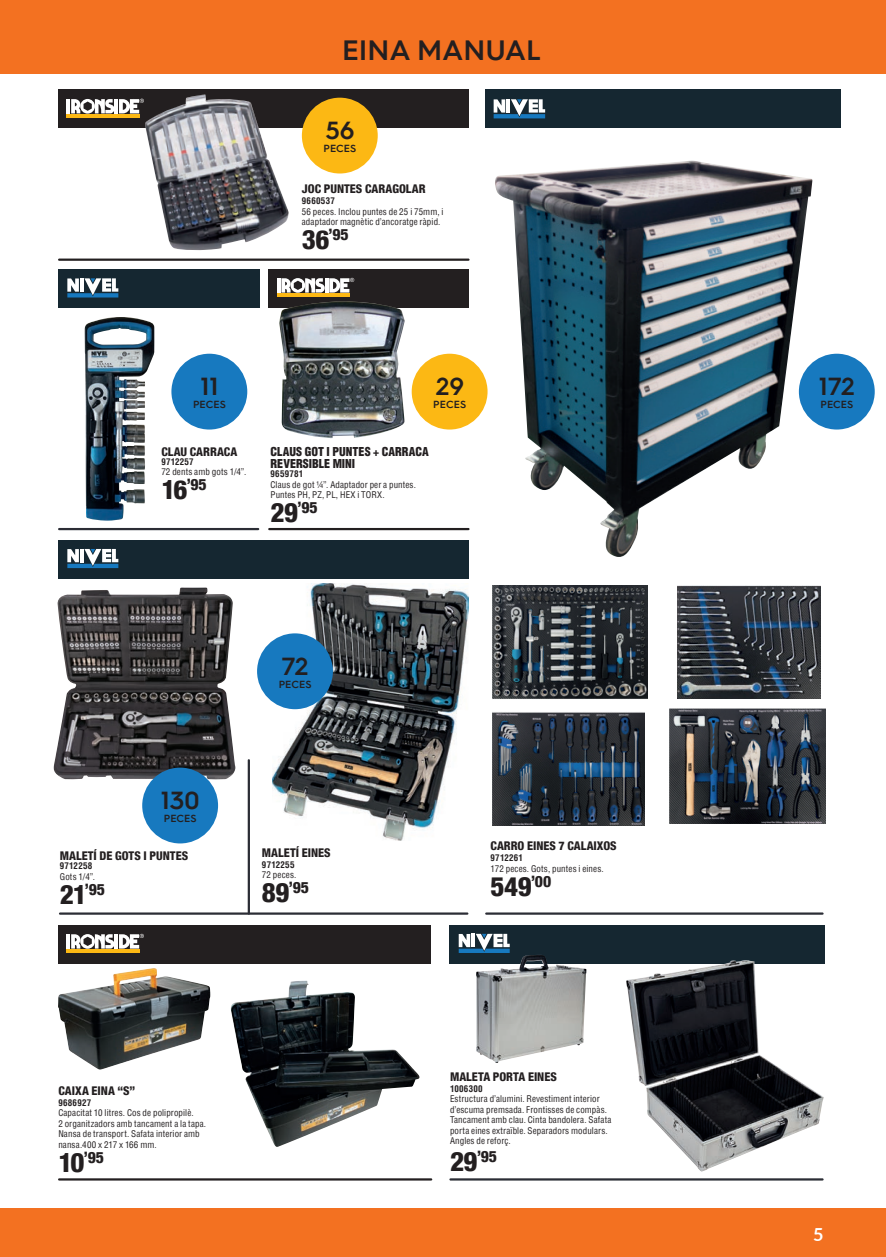
<style>
.page{position:relative;width:886px;height:1257px;background:#fff}
.page>*{position:absolute;margin:0;border:0;box-sizing:border-box;transform-origin:0 0}
.t1{font:600 28.5px "Hurme Geometric Sans 4";color:#231f20}
.t2{font:800 condensed 27px "Helvetica 87";color:#231f20}
.t3{font:600 25.2px "Hurme Geometric Sans 4";color:#231f20}
.t4{font:700 18px "Lato";color:#fff}
.t5{font:800 condensed 15.75px "Helvetica 87";letter-spacing:-.01em;color:#231f20}
.t6{font:800 condensed 12px "Helvetica 87";color:#231f20}
.t7{font:900 condensed 12px/12px "Helvetica";color:#231f20}
.t8{font:600 10.5px "Hurme Geometric Sans 4";color:#231f20}
.t9{font:condensed 9px/10.5px "Helvetica";letter-spacing:.01em;color:#231f20}
.t10{font:700 condensed 9px "Helvetica";letter-spacing:.025em;color:#231f20}
.s1{font-size:27px}
</style>
<div class="page">
<div style="left:0;top:1208px;width:886px;height:49px;background:#f37121"></div>
<div style="left:0;top:0;width:886px;height:73px;background:#f37121"></div>
<div style="left:58px;top:269px;width:201px;height:39px;background:#152731"></div>
<svg style="left:67px;top:278px;width:51px;height:19px"></svg>
<div style="left:58px;top:540px;width:410px;height:38px;background:#152731"></div>
<svg style="left:67px;top:549px;width:51px;height:19px"></svg>
<div style="left:449px;top:925px;width:376px;height:38px;background:#152731"></div>
<svg style="left:459px;top:934px;width:50px;height:19px"></svg>
<hr style="left:59px;top:528px;width:199px;height:2px;background:#2b2d35">
<hr style="left:450px;top:1178px;width:372px;height:2px;background:#2b2d35">
<hr style="left:486px;top:912px;width:336px;height:3px;background:#2b2d35">
<hr style="left:60px;top:912px;width:407px;height:3px;background:#2b2d35">
<hr style="left:248px;top:760px;width:2px;height:153px;background:#2b2d35">
<img style="left:85px;top:317px;width:60px;height:204px">
<img style="left:54px;top:587px;width:181px;height:192px">
<img style="left:272px;top:583px;width:196px;height:257px">
<div style="left:485px;top:90px;width:355px;height:38px;background:#152731"></div>
<svg style="left:493px;top:99px;width:52px;height:19px"></svg>
<img style="left:495px;top:161px;width:317px;height:396px">
<img style="left:492px;top:585px;width:155px;height:114px">
<img style="left:678px;top:585px;width:142px;height:113px">
<img style="left:492px;top:712px;width:152px;height:113px">
<img style="left:669px;top:709px;width:156px;height:115px">
<div style="left:142px;top:767px;width:76px;height:76px;background:#1779bf;border-radius:50%"></div>
<img style="left:58px;top:968px;width:152px;height:102px">
<img style="left:476px;top:955px;width:110px;height:108px">
<img style="left:626px;top:960px;width:197px;height:211px">
<hr style="left:59px;top:1178px;width:372px;height:2px;background:#231f20">
<div style="left:58px;top:925px;width:373px;height:38px;background:#231f20"></div>
<svg style="left:66px;top:934px;width:78px;height:19px"></svg>
<div style="left:58px;top:90px;width:410px;height:38px;background:#231f20"></div>
<svg style="left:66px;top:99px;width:78px;height:19px"></svg>
<div style="left:268px;top:269px;width:200px;height:38px;background:#231f20"></div>
<svg style="left:277px;top:278px;width:77px;height:19px"></svg>
<img style="left:231px;top:980px;width:188px;height:167px">
<div style="left:302px;top:98px;width:76px;height:75px;background:#fcb814;border-radius:50%"></div>
<div style="left:412px;top:354px;width:75px;height:75px;background:#fcb814;border-radius:50%"></div>
<div style="left:171px;top:354px;width:76px;height:75px;background:#1779bf;border-radius:50%"></div>
<div style="left:799px;top:354px;width:75px;height:75px;background:#1779bf;border-radius:50%"></div>
<div style="left:257px;top:633px;width:76px;height:76px;background:#1779bf;border-radius:50%"></div>
<img style="left:145px;top:94px;width:144px;height:157px">
<hr style="left:59px;top:259px;width:409px;height:2px;background:#231f20">
<hr style="left:269px;top:528px;width:199px;height:2px;background:#231f20">
<img style="left:279px;top:301px;width:126px;height:137px">
<h1 class="t1" style="left:342px;top:30px;width:201px">EINA MANUAL</h1>
<h3 class="t3" style="left:325px;top:113px;width:31px">56</h3>
<p class="t8" style="left:323px;top:141px;width:34px">PECES</p>
<h3 class="t6" style="left:302px;top:182px;width:125px">JOC PUNTES CARAGOLAR</h3>
<p class="t10" style="left:302px;top:195px;width:35px">9660537</p>
<p class="t9" style="left:302px;top:206px;width:143px">56 peces. Inclou puntes de 25 i 75mm, i adaptador magnètic d’ancoratge ràpid.</p>
<h3 class="t5" style="left:302px;top:225px;width:48px"><span class="s1">36</span>’95</h3>
<h3 class="t3" style="left:200px;top:369px;width:19px">11</h3>
<p class="t8" style="left:193px;top:397px;width:34px">PECES</p>
<h3 class="t6" style="left:161px;top:444px;width:77px">CLAU CARRACA</h3>
<p class="t10" style="left:161px;top:456px;width:34px">9712257</p>
<p class="t9" style="left:161px;top:467px;width:86px">72 dents amb gots 1/4”.</p>
<h3 class="t5" style="left:161px;top:475px;width:47px"><span class="s1">16</span>’95</h3>
<h3 class="t3" style="left:436px;top:369px;width:30px">29</h3>
<p class="t8" style="left:433px;top:397px;width:34px">PECES</p>
<h3 class="t7" style="left:270px;top:446px;width:160px">CLAUS GOT I PUNTES + CARRACA<br>REVERSIBLE MINI</h3>
<p class="t10" style="left:270px;top:468px;width:34px">9659781</p>
<p class="t9" style="left:270px;top:479px;width:147px">Claus de got ¼”. Adaptador per a puntes.<br>Puntes PH, PZ, PL, HEX i TORX.</p>
<h3 class="t5" style="left:270px;top:498px;width:49px"><span class="s1">29</span>’95</h3>
<h3 class="t3" style="left:161px;top:783px;width:40px">130</h3>
<p class="t8" style="left:164px;top:811px;width:34px">PECES</p>
<h3 class="t6" style="left:60px;top:849px;width:130px">MALETÍ DE GOTS I PUNTES</h3>
<p class="t10" style="left:60px;top:860px;width:34px">9712258</p>
<p class="t9" style="left:60px;top:871px;width:37px">Gots 1/4”.</p>
<h3 class="t5" style="left:60px;top:879px;width:47px"><span class="s1">21</span>’95</h3>
<h3 class="t3" style="left:281px;top:649px;width:29px">72</h3>
<p class="t8" style="left:279px;top:677px;width:34px">PECES</p>
<h3 class="t6" style="left:262px;top:845px;width:70px">MALETÍ EINES</h3>
<p class="t10" style="left:262px;top:858px;width:34px">9712255</p>
<p class="t9" style="left:262px;top:869px;width:36px">72 peces.</p>
<h3 class="t5" style="left:262px;top:878px;width:48px"><span class="s1">89</span>’95</h3>
<h3 class="t6" style="left:490px;top:838px;width:127px">CARRO EINES 7 CALAIXOS</h3>
<p class="t10" style="left:490px;top:852px;width:34px">9712261</p>
<p class="t9" style="left:490px;top:863px;width:115px">172 peces. Gots, puntes i eines.</p>
<h2 class="t2" style="left:490px;top:869px;width:62px">549<sup>’00</sup></h2>
<h3 class="t6" style="left:58px;top:1083px;width:78px">CAIXA EINA “S”</h3>
<p class="t10" style="left:58px;top:1096px;width:35px">9686927</p>
<p class="t9" style="left:58px;top:1107px;width:149px">Capacitat 10 litres. Cos de polipropilè.<br>2 organitzadors amb tancament a la tapa.<br>Nansa de transport. Safata interior amb nansa.400 x 217 x 166 mm.</p>
<h3 class="t5" style="left:58px;top:1147px;width:47px"><span class="s1">10</span>’95</h3>
<h3 class="t6" style="left:450px;top:1069px;width:108px">MALETA PORTA EINES</h3>
<p class="t10" style="left:450px;top:1082px;width:34px">1006300</p>
<p class="t9" style="left:450px;top:1093px;width:163px">Estructura d’alumini. Revestiment interior d’escuma premsada. Frontisses de compàs.<br>Tancament amb clau. Cinta bandolera. Safata porta eines extraïble. Separadors modulars.<br>Angles de reforç.</p>
<h3 class="t5" style="left:450px;top:1147px;width:49px"><span class="s1">29</span>’95</h3>
<h3 class="t3" style="left:818px;top:369px;width:38px">172</h3>
<p class="t8" style="left:820px;top:397px;width:34px">PECES</p>
<h3 class="t4" style="left:813px;top:1221px;width:11px">5</h3>
</div>
